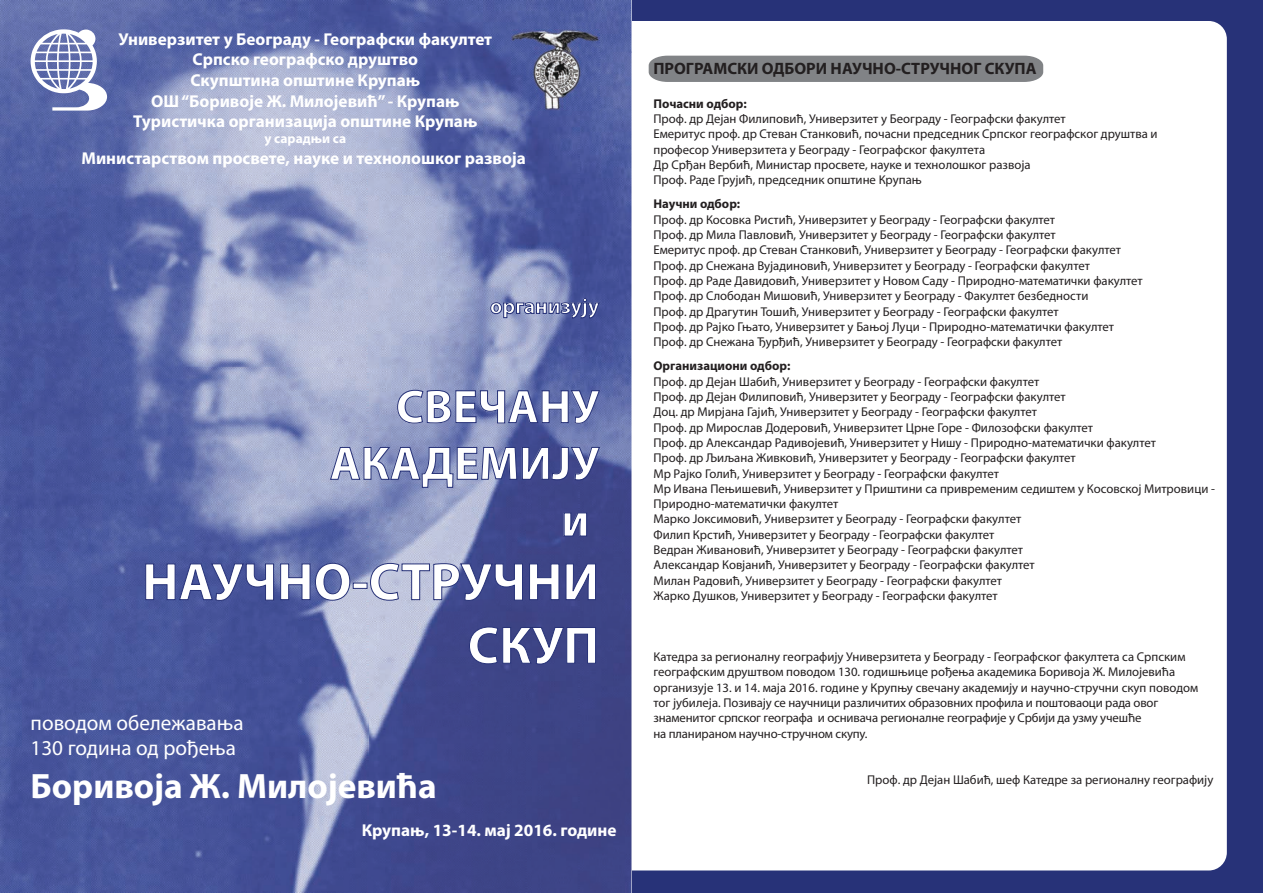
<style>
.page{position:relative;width:1263px;height:893px;background:#273278}
.page>*{position:absolute;margin:0;border:0;box-sizing:border-box;transform-origin:0 0}
.t1{font:700 52.95px/63.6px "Myriad Pro";color:#fff;text-align:right}
.t2{font:700 47.25px/56.7px "Myriad Pro";color:#fff;text-align:right}
.t3{font:700 35.25px "Myriad Pro";color:#fff}
.t4{font:700 21.45px "Myriad Pro";color:#fff}
.t5{font:21.15px/25.5px "Myriad Pro";color:#fff}
.t6{font:700 17.25px/20.7px "Myriad Pro";color:#fff;text-align:center}
.t7{font:700 16.5px "Myriad Pro";color:#231f20}
.t8{font:700 13.5px "Myriad Pro";color:#fff}
.t9{font:12.75px/15.3px "Myriad Pro";color:#231f20}
.t10{font:700 12.75px "Myriad Pro";color:#231f20}
</style>
<div class="page">
<div style="left:36px;top:21px;width:1191px;height:849px;background:#fff;border-radius:18px"></div>
<img style="left:0;top:0;width:526px;height:893px">
<img style="left:526px;top:0;width:105px;height:52px">
<img style="left:580px;top:52px;width:51px;height:841px">
<img style="left:526px;top:111px;width:54px;height:782px">
<svg style="left:31px;top:29px;width:76px;height:82px"></svg>
<img style="left:511px;top:29px;width:88px;height:82px">
<svg style="left:490px;top:298px;width:109px;height:21px"></svg>
<svg style="left:397px;top:390px;width:203px;height:34px"></svg>
<svg style="left:330px;top:447px;width:270px;height:41px"></svg>
<svg style="left:564px;top:513px;width:23px;height:23px"></svg>
<svg style="left:145px;top:563px;width:129px;height:38px"></svg>
<svg style="left:280px;top:563px;width:70px;height:38px"></svg>
<div style="left:353px;top:583px;width:14px;height:6px;border:1px solid #273278"></div>
<svg style="left:370px;top:563px;width:153px;height:38px"></svg>
<svg style="left:529px;top:564px;width:30px;height:36px"></svg>
<svg style="left:566px;top:564px;width:30px;height:36px"></svg>
<svg style="left:469px;top:627px;width:127px;height:37px"></svg>
<div style="left:649px;top:56px;width:394px;height:26px;background:#818386"></div>
<h3 class="t6" style="left:119px;top:28px;width:375px">Универзитет у Београду - Географски факултет Српско географско друштво<br>Скупштина општине Крупањ<br>ОШ “Боривоје Ж. Милојевић” - Крупањ Туристичка организација општине Крупањ</h3>
<p class="t8" style="left:264px;top:130px;width:83px">у сарадњи са</p>
<h3 class="t6" style="left:81px;top:147px;width:446px">Министарством просвете, науке и технолошког развоја</h3>
<h3 class="t4" style="left:490px;top:292px;width:111px">организују</h3>
<h2 class="t2" style="left:330px;top:377px;width:271px">СВЕЧАНУ<br>АКАДЕМИЈУ и</h2>
<h1 class="t1" style="left:142px;top:548px;width:458px">НАУЧНО-СТРУЧНИ<br>СКУП</h1>
<h3 class="t5" style="left:31px;top:710px;width:215px">поводом обележавања<br>130 година од рођења</h3>
<h3 class="t3" style="left:31px;top:763px;width:408px">Боривоја Ж. Милојевића</h3>
<h3 class="t6" style="left:362px;top:819px;width:256px">Крупањ, 13-14. мај 2016. године</h3>
<p class="t7" style="left:653px;top:58px;width:384px">ПРОГРАМСКИ ОДБОРИ НАУЧНО-СТРУЧНОГ СКУПА</p>
<p class="t10" style="left:653px;top:95px;width:95px">Почасни одбор:</p>
<p class="t9" style="left:653px;top:111px;width:506px">Проф. др Дејан Филиповић, Универзитет у Београду - Географски факултет<br>Емеритус проф. др Стеван Станковић, почасни председник Српског географског друштва и професор Универзитета у Београду - Географског факултета<br>Др Срђан Вербић, Министар просвете, науке и технолошког развоја<br>Проф. Раде Грујић, председник општине Крупањ</p>
<p class="t10" style="left:653px;top:196px;width:88px">Научни одбор:</p>
<p class="t9" style="left:653px;top:212px;width:491px">Проф. др Косовка Ристић, Универзитет у Београду - Географски факултет<br>Проф. др Мила Павловић, Универзитет у Београду - Географски факултет<br>Емеритус проф. др Стеван Станковић, Универзитет у Београду - Географски факултет Проф. др Снежана Вујадиновић, Универзитет у Београду - Географски факултет<br>Проф. др Раде Давидовић, Универзитет у Новом Саду - Природно-математички факултет Проф. др Слободан Мишовић, Универзитет у Београду - Факултет безбедности<br>Проф. др Драгутин Тошић, Универзитет у Београду - Географски факултет<br>Проф. др Рајко Гњато, Универзитет у Бањој Луци - Природно-математички факултет Проф. др Снежана Ђурђић, Универзитет у Београду - Географски факултет</p>
<p class="t10" style="left:653px;top:358px;width:138px">Организациони одбор:</p>
<p class="t9" style="left:653px;top:374px;width:563px">Проф. др Дејан Шабић, Универзитет у Београду - Географски факултет<br>Проф. др Дејан Филиповић, Универзитет у Београду - Географски факултет<br>Доц. др Мирјана Гајић, Универзитет у Београду - Географски факултет<br>Проф. др Мирослав Додеровић, Универзитет Црне Горе - Филозофски факултет<br>Проф. др Александар Радивојевић, Универзитет у Нишу - Природно-математички факултет<br>Проф. др Љиљана Живковић, Универзитет у Београду - Географски факултет<br>Мр Рајко Голић, Универзитет у Београду - Географски факултет<br>Мр Ивана Пењишевић, Универзитет у Приштини са привременим седиштем у Косовској Митровици - Природно-математички факултет<br>Марко Јоксимовић, Универзитет у Београду - Географски факултет<br>Филип Крстић, Универзитет у Београду - Географски факултет<br>Ведран Живановић, Универзитет у Београду - Географски факултет<br>Александар Ковјанић, Универзитет у Београду - Географски факултет<br>Милан Радовић, Универзитет у Београду - Географски факултет<br>Жарко Душков, Универзитет у Београду - Географски факултет</p>
<p class="t9" style="left:653px;top:649px;width:546px">Катедра за регионалну географију Универзитета у Београду - Географског факултета са Српским географским друштвом поводом 130. годишњице рођења академика Боривоја Ж. Милојевића организује 13. и 14. маја 2016. године у Крупњу свечану академију и научно-стручни скуп поводом тог јубилеја. Позивају се научници различитих образовних профила и поштоваоци рада овог знаменитог српског географа и оснивача регионалне географије у Србији да узму учешће<br>на планираном научно-стручном скупу.</p>
<p class="t9" style="left:867px;top:771px;width:348px">Проф. др Дејан Шабић, шеф Катедре за регионалну географију</p>
</div>
